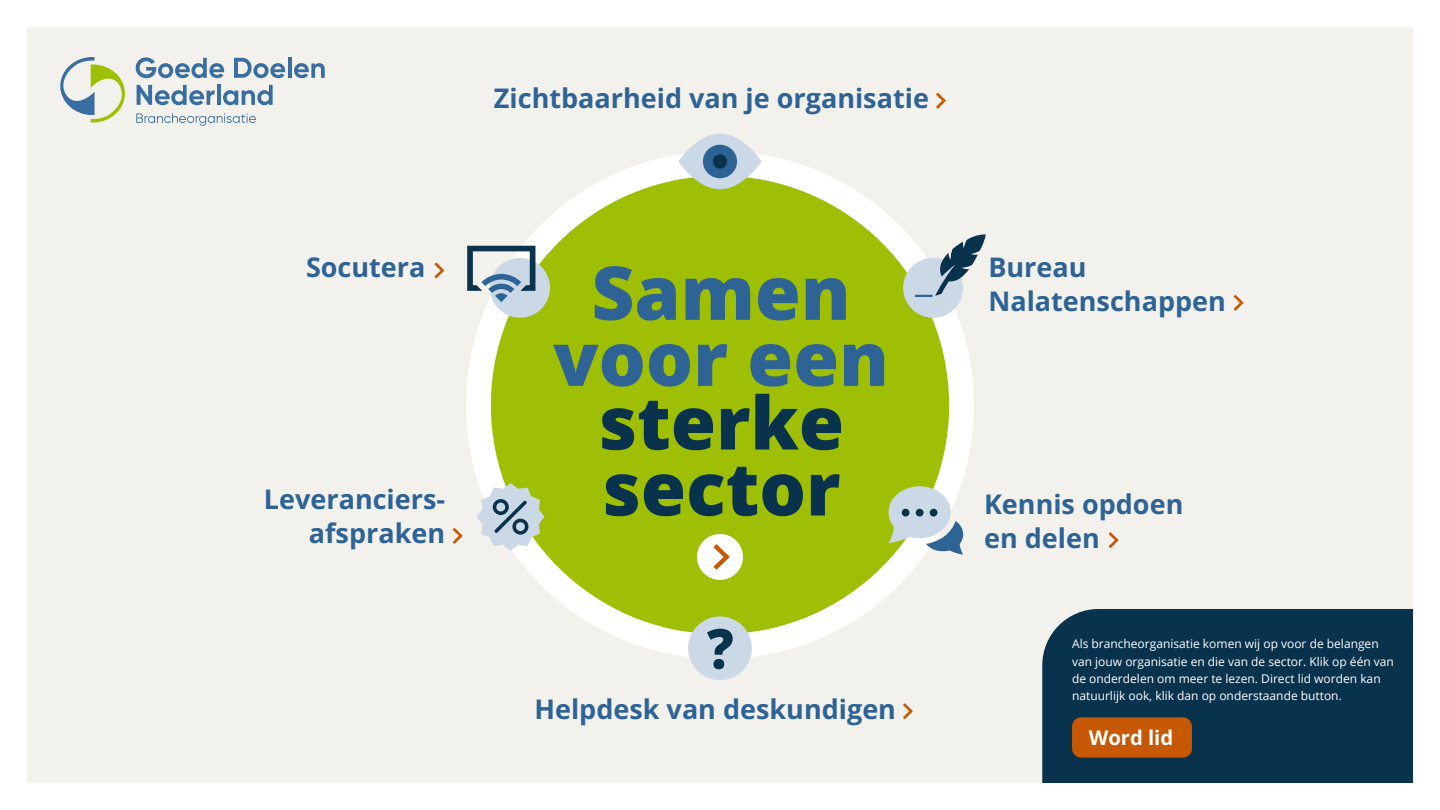
<style>
.page{position:relative;width:1440px;height:810px;background:#fff}
.page>*{position:absolute;margin:0;border:0;box-sizing:border-box;transform-origin:0 0}
.t1{font:800 74.25px "Open Sans";color:#2e6396}
.t2{font:800 73.35px/66px "Open Sans";color:#09324d}
.t3{font:700 27px/33.8px "Open Sans";color:#2e6396;text-align:right}
.t4{font:700 20.25px "Open Sans";color:#fff}
.t5{font:12px/17.2px "Open Sans";color:#fff}
</style>
<div class="page">
<div style="left:27px;top:27px;width:1386px;height:756px;background:#f3f1ec"></div>
<div style="left:478px;top:164px;width:484px;height:482px;background:#9ebf03;border-radius:50%"></div>
<div style="left:466px;top:151px;width:508px;height:508px;border:25px solid #fff;border-radius:50%"></div>
<svg style="left:60px;top:57px;width:65px;height:66px"></svg>
<svg style="left:136px;top:57px;width:88px;height:21px"></svg>
<svg style="left:234px;top:58px;width:51px;height:20px"></svg>
<hr style="left:288px;top:57px;width:3px;height:21px;background:#386ea1">
<svg style="left:294px;top:63px;width:31px;height:15px"></svg>
<svg style="left:137px;top:85px;width:78px;height:20px"></svg>
<hr style="left:217px;top:84px;width:3px;height:21px;background:#386ea1">
<svg style="left:223px;top:85px;width:50px;height:20px"></svg>
<svg style="left:136px;top:113px;width:120px;height:13px"></svg>
<svg style="left:679px;top:134px;width:82px;height:55px"></svg>
<div style="left:703px;top:145px;width:34px;height:33px;background:#2e6396;border-radius:50%"></div>
<div style="left:713px;top:154px;width:14px;height:15px;background:#09324d;border-radius:50%"></div>
<svg style="left:936px;top:93px;width:10px;height:16px"></svg>
<svg style="left:453px;top:528px;width:10px;height:16px"></svg>
<div style="left:1042px;top:609px;width:371px;height:174px;background:#09324d"></div>
<div style="left:1072px;top:717px;width:120px;height:41px;background:#c75805;border-radius:9px"></div>
<svg style="left:1234px;top:295px;width:10px;height:16px"></svg>
<div style="left:903px;top:258px;width:60px;height:60px;background:#cbd8e5;border-radius:50%"></div>
<svg style="left:915px;top:234px;width:71px;height:63px"></svg>
<div style="left:697px;top:534px;width:46px;height:46px;background:#fff;border-radius:50%"></div>
<svg style="left:713px;top:544px;width:17px;height:26px"></svg>
<svg style="left:434px;top:262px;width:10px;height:17px"></svg>
<div style="left:490px;top:258px;width:60px;height:60px;background:#cbd8e5;border-radius:50%"></div>
<svg style="left:467px;top:246px;width:68px;height:56px"></svg>
<svg style="left:1109px;top:532px;width:10px;height:16px"></svg>
<svg style="left:889px;top:486px;width:74px;height:69px"></svg>
<div style="left:688px;top:616px;width:64px;height:64px;background:#cbd8e5;border-radius:50%"></div>
<svg style="left:707px;top:629px;width:26px;height:40px"></svg>
<svg style="left:903px;top:703px;width:10px;height:16px"></svg>
<svg style="left:477px;top:483px;width:68px;height:68px"></svg>
<h3 class="t3" style="left:494px;top:81px;width:436px">Zichtbaarheid van je organisatie</h3>
<h3 class="t3" style="left:306px;top:250px;width:121px">Socutera</h3>
<h3 class="t3" style="left:264px;top:482px;width:183px">Leveranciers&shy;afspraken</h3>
<h1 class="t1" style="left:592px;top:236px;width:261px">Samen</h1>
<h1 class="t1" style="left:553px;top:302px;width:337px">voor een</h1>
<h2 class="t2" style="left:598px;top:386px;width:248px">sterke sector</h2>
<h3 class="t3" style="left:534px;top:692px;width:363px">Helpdesk van deskundigen</h3>
<h3 class="t3" style="left:988px;top:250px;width:100px">Bureau</h3>
<h3 class="t3" style="left:988px;top:284px;width:239px">Nalatenschappen</h3>
<h3 class="t3" style="left:984px;top:487px;width:201px;text-align:left">Kennis opdoen en delen</h3>
<p class="t5" style="left:1072px;top:635px;width:323px">Als brancheorganisatie komen wij op voor de belangen van jouw organisatie en die van de sector. Klik op één van de onderdelen om meer te lezen. Direct lid worden kan natuurlijk ook, klik dan op onderstaande button.</p>
<h3 class="t4" style="left:1089px;top:723px;width:86px">Word lid</h3>
</div>
